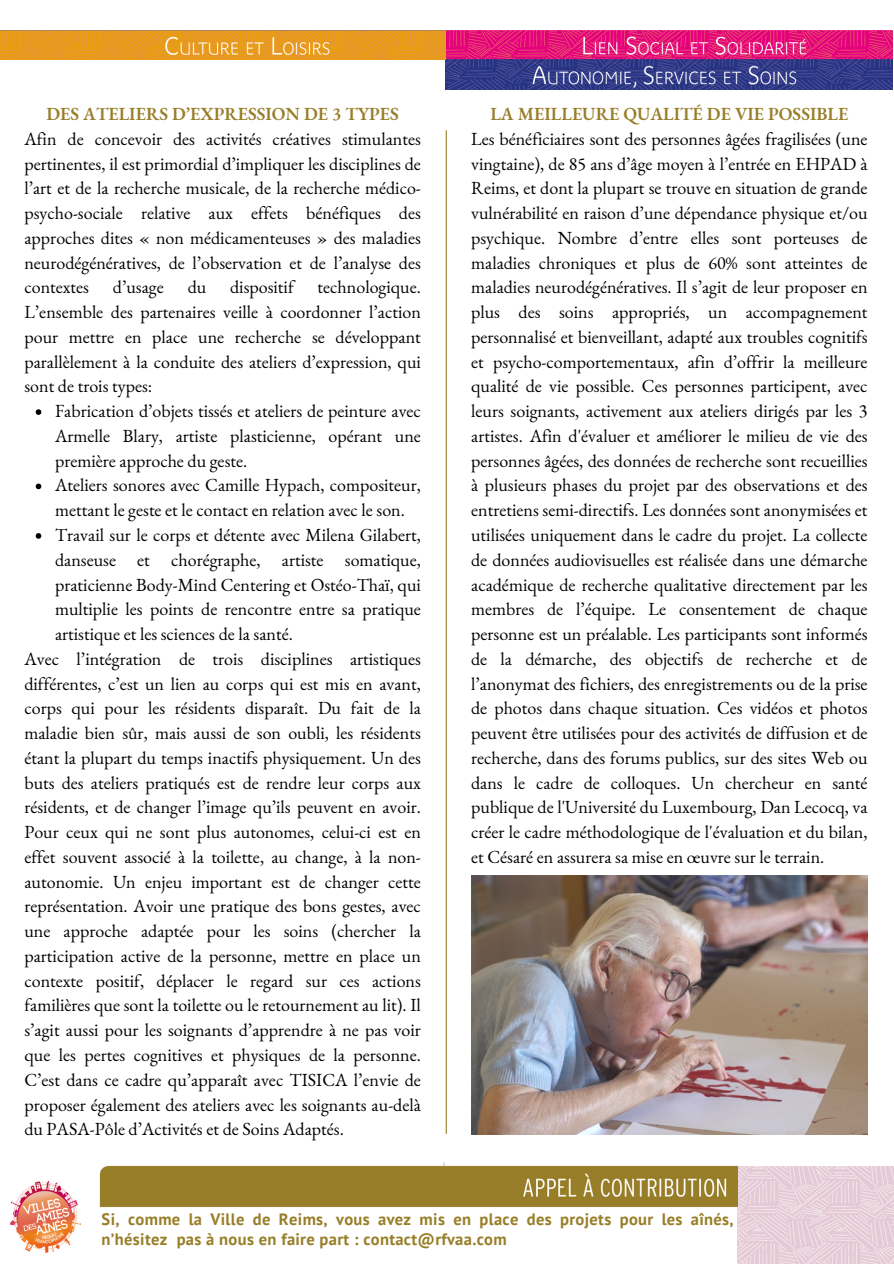
<style>
.page{position:relative;width:894px;height:1264px;background:#fff}
.page>*{position:absolute;margin:0;border:0;box-sizing:border-box;transform-origin:0 0}
.t1{font:18px/24.8px "EB Garamond";color:#000;text-align:justify}
.t2{font:600 18px "EB Garamond";color:#987e28}
.t3{font:700 16.5px/20.2px "PT Sans";letter-spacing:.02em;color:#987e28}
</style>
<div class="page">
<img style="left:471px;top:875px;width:396px;height:259px">
<hr style="left:445px;top:131px;width:1px;height:1002px;background:#987e28">
<img style="left:737px;top:1166px;width:156px;height:97px">
<img style="left:99px;top:1162px;width:638px;height:45px">
<img style="left:11px;top:1181px;width:70px;height:71px">
<img style="left:446px;top:30px;width:446px;height:59px">
<img style="left:0;top:30px;width:445px;height:29px">
<svg style="left:36px;top:409px;width:5px;height:6px"></svg>
<svg style="left:36px;top:483px;width:5px;height:6px"></svg>
<svg style="left:36px;top:533px;width:5px;height:5px"></svg>
<p class="t2" style="left:46px;top:102px;width:354px">DES ATELIERS D’EXPRESSION DE 3 TYPES</p>
<p class="t1" style="left:24px;top:126px;width:398px">Afin de concevoir des activités créatives stimulantes pertinentes, il est primordial d’impliquer les disciplines de l’art et de la recherche musicale, de la recherche médico&shy;psycho-sociale relative aux effets bénéfiques des approches dites « non médicamenteuses » des maladies neurodégénératives, de l’observation et de l’analyse des contextes</p>
<p class="t1" style="left:113px;top:274px;width:52px">d’usage</p>
<p class="t1" style="left:188px;top:274px;width:20px">du</p>
<p class="t1" style="left:230px;top:274px;width:65px">dispositif</p>
<p class="t1" style="left:24px;top:274px;width:398px;text-indent:293px">technologique.<br>L’ensemble des partenaires veille à coordonner l’action pour mettre en place une recherche se développant parallèlement à la conduite des ateliers d’expression, qui sont de trois types:</p>
<p class="t1" style="left:55px;top:398px;width:367px">Fabrication d’objets tissés et ateliers de peinture avec</p>
<p class="t1" style="left:55px;top:423px;width:367px">Armelle Blary, artiste plasticienne, opérant une</p>
<p class="t1" style="left:55px;top:448px;width:194px">première approche du geste.</p>
<p class="t1" style="left:55px;top:472px;width:367px">Ateliers sonores avec Camille Hypach, compositeur,</p>
<p class="t1" style="left:55px;top:497px;width:351px">mettant le geste et le contact en relation avec le son.</p>
<p class="t1" style="left:55px;top:522px;width:367px">Travail sur le corps et détente avec Milena Gilabert,</p>
<p class="t1" style="left:55px;top:547px;width:367px">danseuse et chorégraphe, artiste somatique,</p>
<p class="t1" style="left:55px;top:571px;width:367px">praticienne Body-Mind Centering et Ostéo-Thaï, qui</p>
<p class="t1" style="left:55px;top:596px;width:367px">multiplie les points de rencontre entre sa pratique</p>
<p class="t1" style="left:55px;top:621px;width:239px">artistique et les sciences de la santé.</p>
<p class="t1" style="left:24px;top:646px;width:398px">Avec l’intégration de trois disciplines artistiques</p>
<p class="t1" style="left:24px;top:670px;width:398px">différentes, c’est un lien au corps qui est mis en avant,</p>
<p class="t1" style="left:24px;top:695px;width:398px">corps qui pour les résidents disparaît. Du fait de la</p>
<p class="t1" style="left:24px;top:720px;width:398px">maladie bien sûr, mais aussi de son oubli, les résidents</p>
<p class="t1" style="left:24px;top:745px;width:398px">étant la plupart du temps inactifs physiquement. Un des</p>
<p class="t1" style="left:24px;top:769px;width:398px">buts des ateliers pratiqués est de rendre leur corps aux</p>
<p class="t1" style="left:24px;top:794px;width:398px">résidents, et de changer l’image qu’ils peuvent en avoir.</p>
<p class="t1" style="left:24px;top:819px;width:398px">Pour ceux qui ne sont plus autonomes, celui-ci est en</p>
<p class="t1" style="left:24px;top:844px;width:398px">effet souvent associé à la toilette, au change, à la non-</p>
<p class="t1" style="left:24px;top:868px;width:398px">autonomie. Un enjeu important est de changer cette</p>
<p class="t1" style="left:24px;top:893px;width:398px">représentation. Avoir une pratique des bons gestes, avec</p>
<p class="t1" style="left:24px;top:918px;width:398px">une approche adaptée pour les soins (chercher la</p>
<p class="t1" style="left:24px;top:943px;width:398px">participation active de la personne, mettre en place un</p>
<p class="t1" style="left:24px;top:967px;width:398px">contexte positif, déplacer le regard sur ces actions</p>
<p class="t1" style="left:24px;top:992px;width:398px">familières que sont la toilette ou le retournement au lit). Il</p>
<p class="t1" style="left:24px;top:1017px;width:398px">s’agit aussi pour les soignants d’apprendre à ne pas voir</p>
<p class="t1" style="left:24px;top:1042px;width:398px">que les pertes cognitives et physiques de la personne.</p>
<p class="t1" style="left:24px;top:1066px;width:398px">C’est dans ce cadre qu’apparaît avec TISICA l’envie de</p>
<p class="t1" style="left:24px;top:1091px;width:398px">proposer également des ateliers avec les soignants au-delà</p>
<p class="t1" style="left:24px;top:1116px;width:321px">du PASA-Pôle d’Activités et de Soins Adaptés.</p>
<p class="t2" style="left:490px;top:102px;width:359px">LA MEILLEURE QUALITÉ DE VIE POSSIBLE</p>
<p class="t1" style="left:471px;top:126px;width:398px">Les bénéficiaires sont des personnes âgées fragilisées (une vingtaine), de 85 ans d’âge moyen à l’entrée en EHPAD à Reims, et dont la plupart se trouve en situation de grande vulnérabilité en raison d’une dépendance physique et/ou psychique. Nombre d’entre elles sont porteuses de maladies chroniques et plus de 60% sont atteintes de maladies neurodégénératives. Il s’agit de leur proposer en plus des soins appropriés, un accompagnement personnalisé et bienveillant, adapté aux troubles cognitifs et psycho-comportementaux, afin d’offrir la meilleure qualité de vie possible. Ces personnes participent, avec leurs soignants, activement aux ateliers dirigés par les 3 artistes. Afin d'évaluer et améliorer le milieu de vie des personnes âgées, des données de recherche sont recueillies à plusieurs phases du projet par des observations et des entretiens semi-directifs. Les données sont anonymisées et utilisées uniquement dans le cadre du projet. La collecte de données audiovisuelles est réalisée dans une démarche académique de recherche qualitative directement par les membres de l’équipe. Le consentement de chaque personne est un préalable. Les participants sont informés de la démarche, des objectifs de recherche et de l’anonymat des fichiers, des enregistrements ou de la prise de photos dans chaque situation. Ces vidéos et photos peuvent être utilisées pour des activités de diffusion et de recherche, dans des forums publics, sur des sites Web ou dans le cadre de colloques. Un chercheur en santé publique de l'Université du Luxembourg, Dan Lecocq, va créer le cadre méthodologique de l'évaluation et du bilan, et Césaré en assurera sa mise en œuvre sur le terrain.</p>
<p class="t3" style="left:102px;top:1208px;width:633px">Si, comme la Ville de Reims, vous avez mis en place des projets pour les aînés, n’hésitez pas à nous en faire part : contact@rfvaa.com</p>
</div>
